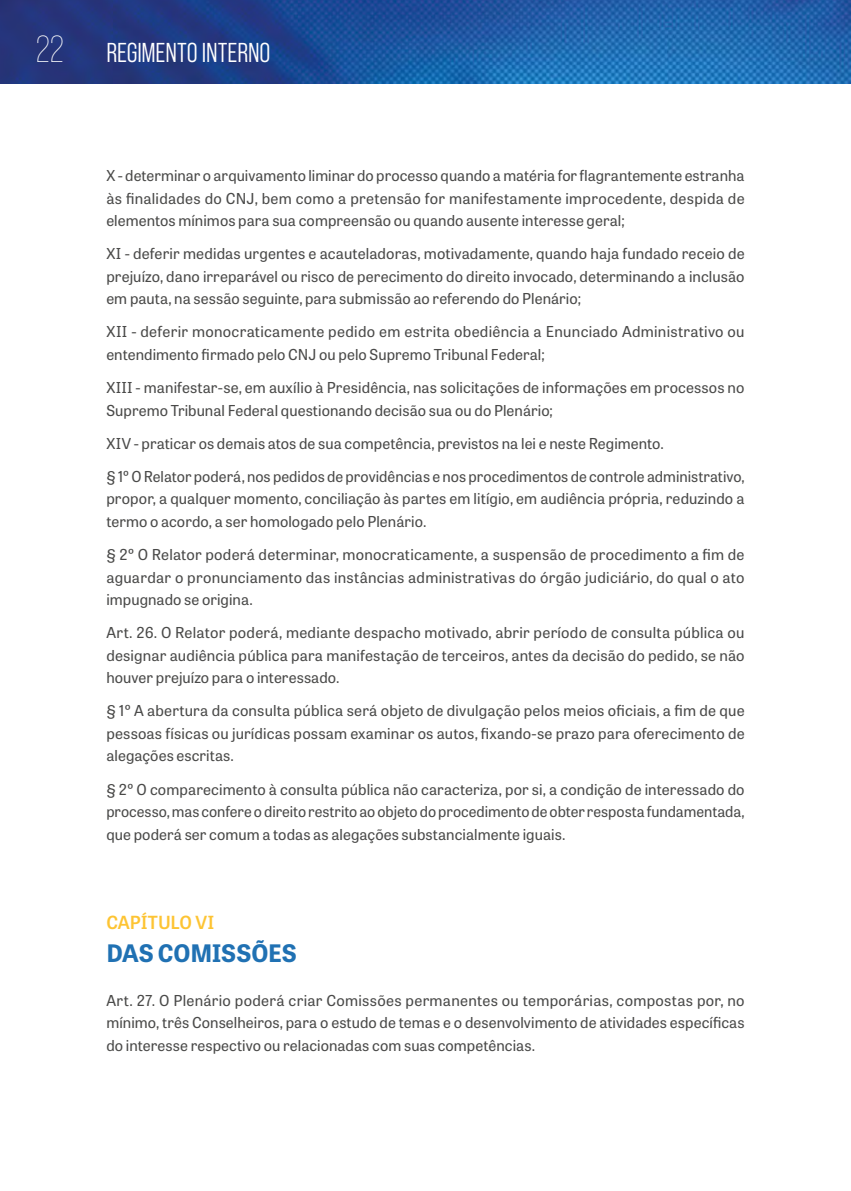
<style>
.page{position:relative;width:851px;height:1191px;background:#fff}
.page>*{position:absolute;margin:0;border:0;box-sizing:border-box;transform-origin:0 0}
.t1{font:27.3px "Bebas Neue Pro Middle";color:#fff}
.t2{font:700 24px "Tablet Gothic";letter-spacing:-.005em;color:#2071b3}
.t3{font:600 18px "Tablet Gothic";letter-spacing:-.005em;color:#fdc433}
.t4{font:15px/22.5px "Tablet Gothic";letter-spacing:.005em;color:#4a4a49;text-align:justify}
.s1{font-family:"Bebas Neue Pro";font-weight:300;font-size:37.5px}
</style>
<div class="page">
<img style="left:0;top:0;width:850px;height:84px">
<h1 class="t1" style="left:36px;top:37px;width:236px"><span class="s1">22</span> REGIMENTO INTERNO</h1>
<p class="t4" style="left:106px;top:164px;width:639px">X - determinar o arquivamento liminar do processo quando a matéria for flagrantemente estranha às finalidades do CNJ, bem como a pretensão for manifestamente improcedente, despida de elementos mínimos para sua compreensão ou quando ausente interesse geral;</p>
<p class="t4" style="left:106px;top:242px;width:639px">XI - deferir medidas urgentes e acauteladoras, motivadamente, quando haja fundado receio de prejuízo, dano irreparável ou risco de perecimento do direito invocado, determinando a inclusão em pauta, na sessão seguinte, para submissão ao referendo do Plenário;</p>
<p class="t4" style="left:106px;top:320px;width:639px">XII - deferir monocraticamente pedido em estrita obediência a Enunciado Administrativo ou entendimento firmado pelo CNJ ou pelo Supremo Tribunal Federal;</p>
<p class="t4" style="left:106px;top:376px;width:639px">XIII - manifestar-se, em auxílio à Presidência, nas solicitações de informações em processos no<br>Supremo Tribunal Federal questionando decisão sua ou do Plenário;</p>
<p class="t4" style="left:106px;top:431px;width:559px">XIV - praticar os demais atos de sua competência, previstos na lei e neste Regimento.</p>
<p class="t4" style="left:106px;top:464px;width:639px">§ 1º O Relator poderá, nos pedidos de providências e nos procedimentos de controle administrativo, propor, a qualquer momento, conciliação às partes em litígio, em audiência própria, reduzindo a termo o acordo, a ser homologado pelo Plenário.</p>
<p class="t4" style="left:106px;top:543px;width:639px">§ 2º O Relator poderá determinar, monocraticamente, a suspensão de procedimento a fim de aguardar o pronunciamento das instâncias administrativas do órgão judiciário, do qual o ato impugnado se origina.</p>
<p class="t4" style="left:106px;top:621px;width:639px">Art. 26. O Relator poderá, mediante despacho motivado, abrir período de consulta pública ou designar audiência pública para manifestação de terceiros, antes da decisão do pedido, se não houver prejuízo para o interessado.</p>
<p class="t4" style="left:106px;top:699px;width:639px">§ 1º A abertura da consulta pública será objeto de divulgação pelos meios oficiais, a fim de que pessoas físicas ou jurídicas possam examinar os autos, fixando-se prazo para oferecimento de alegações escritas.</p>
<p class="t4" style="left:106px;top:777px;width:639px">§ 2º O comparecimento à consulta pública não caracteriza, por si, a condição de interessado do processo, mas confere o direito restrito ao objeto do procedimento de obter resposta fundamentada, que poderá ser comum a todas as alegações substancialmente iguais.</p>
<p class="t3" style="left:106px;top:909px;width:109px">CAPÍTULO VI</p>
<h2 class="t2" style="left:106px;top:936px;width:192px">DAS COMISSÕES</h2>
<p class="t4" style="left:106px;top:988px;width:639px">Art. 27. O Plenário poderá criar Comissões permanentes ou temporárias, compostas por, no mínimo, três Conselheiros, para o estudo de temas e o desenvolvimento de atividades específicas do interesse respectivo ou relacionadas com suas competências.</p>
</div>
